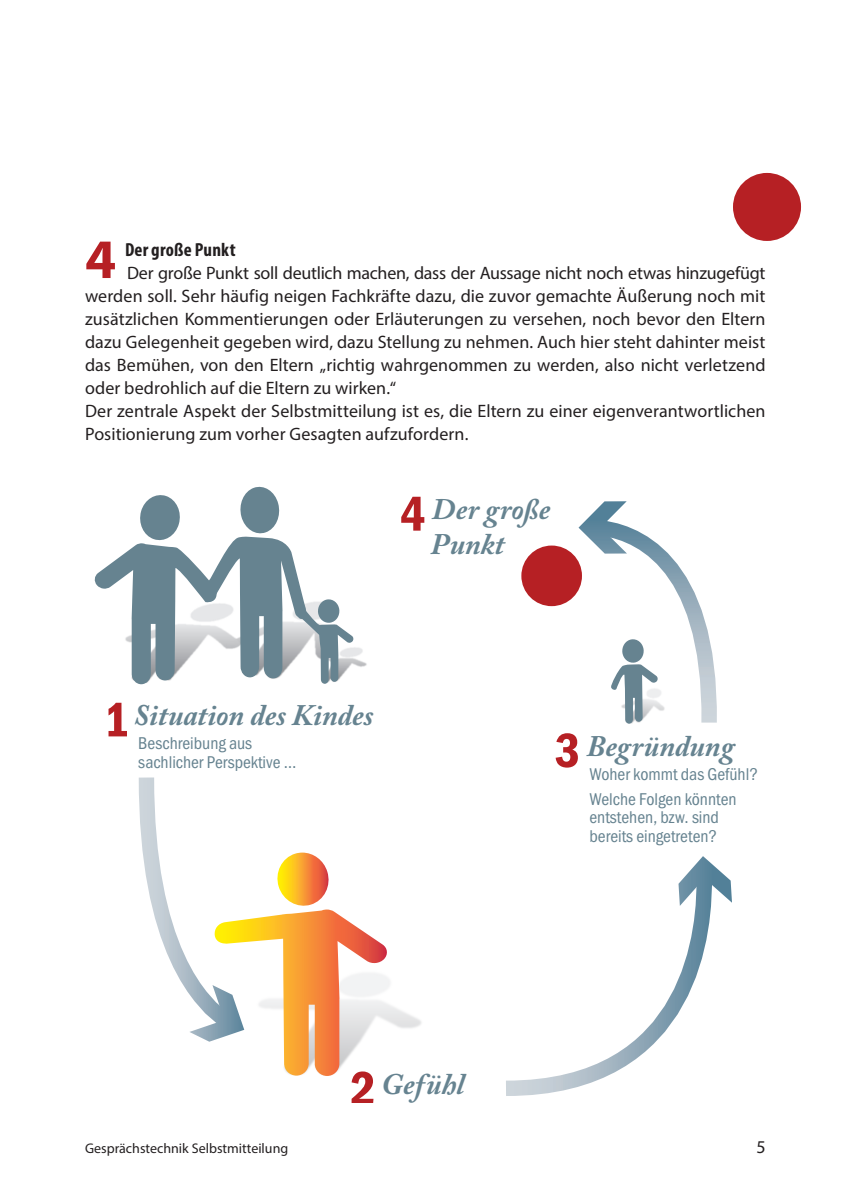
<style>
.page{position:relative;width:845px;height:1202px;background:#fff}
.page>*{position:absolute;margin:0;border:0;box-sizing:border-box;transform-origin:0 0}
.H2_Initial{font:700 56px "Myriad Pro";color:#b62024}
.t1{font:italic 700 29.6px/34.6px "Adobe Caslon Pro";color:#668390;text-align:center}
.H2_Initial-2{font:700 condensed 19px "Myriad Pro";letter-spacing:.01em;color:#231f20}
.p_Initial{font:18px/23px "Myriad Pro";letter-spacing:.005em;color:#231f20;text-align:justify}
.t2{font:condensed 17.6px/18.6px "Franklin Gothic";color:#668390}
.Kolumne_rechts{font:14px "Myriad Pro";color:#231f20}
.s1{font-family:"Franklin Gothic";font-weight:600;font-style:normal;font-stretch:condensed;font-size:50px;color:#b62024}
</style>
<div class="page">
<div style="left:733px;top:173px;width:68px;height:68px;background:#b62024;border-radius:50%"></div>
<svg style="left:94px;top:486px;width:260px;height:198px"></svg>
<div style="left:521px;top:546px;width:61px;height:60px;background:#b62024;border-radius:50%"></div>
<svg style="left:138px;top:777px;width:250px;height:299px"></svg>
<svg style="left:506px;top:906px;width:205px;height:190px"></svg>
<svg style="left:678px;top:856px;width:54px;height:50px"></svg>
<svg style="left:578px;top:501px;width:139px;height:223px"></svg>
<p class="H2_Initial" style="left:85px;top:223px;width:33px">4</p>
<p class="H2_Initial-2" style="left:125px;top:238px;width:112px">Der große Punkt</p>
<p class="p_Initial" style="left:85px;top:261px;width:682px;text-indent:42px">Der große Punkt soll deutlich machen, dass der Aussage nicht noch etwas hinzugefügt werden soll. Sehr häufig neigen Fachkräfte dazu, die zuvor gemachte Äußerung noch mit zusätzlichen Kommentierungen oder Erläuterungen zu versehen, noch bevor den Eltern dazu Gelegenheit gegeben wird, dazu Stellung zu nehmen. Auch hier steht dahinter meist das Bemühen, von den Eltern „richtig wahrgenommen zu werden, also nicht verletzend oder bedrohlich auf die Eltern zu wirken.“</p>
<p class="p_Initial" style="left:85px;top:399px;width:682px">Der zentrale Aspekt der Selbstmitteilung ist es, die Eltern zu einer eigenverantwortlichen<br>Positionierung zum vorher Gesagten aufzufordern.</p>
<p class="t1" style="left:400px;top:492px;width:152px"><span class="s1">4</span> Der große<br>Punkt</p>
<p class="t1" style="left:104px;top:697px;width:271px"><span class="s1">1</span> Situation des Kindes</p>
<p class="t2" style="left:138px;top:734px;width:160px">Beschreibung aus sachlicher Perspektive …</p>
<p class="t1" style="left:555px;top:728px;width:181px"><span class="s1">3</span> Begründung</p>
<p class="t2" style="left:589px;top:762px;width:170px;line-height:24.4px">Woher kommt das Gefühl?<br>Welche Folgen könnten</p>
<p class="t2" style="left:589px;top:808px;width:131px">entstehen, bzw. sind bereits eingetreten?</p>
<p class="Kolumne_rechts" style="left:85px;top:1140px;width:205px">Gesprächstechnik Selbstmitteilung</p>
<p class="t1" style="left:350px;top:1066px;width:116px"><span class="s1">2</span> Gefühl</p>
<p class="p_Initial" style="left:756px;top:1135px;width:11px">5</p>
</div>
